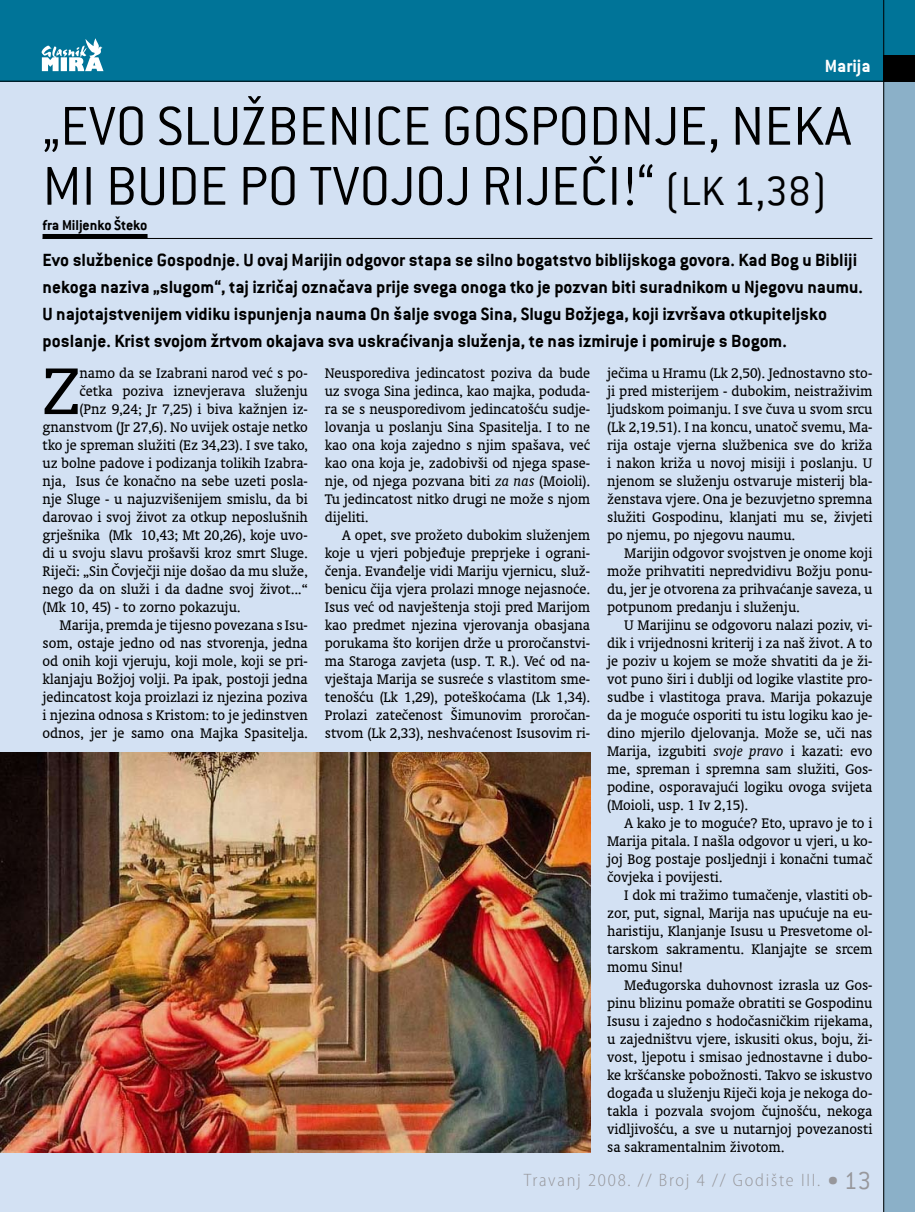
<style>
.page{position:relative;width:915px;height:1212px;background:#fff}
.page>*{position:absolute;margin:0;border:0;box-sizing:border-box;transform-origin:0 0}
.t1{font:75.15px "Oranda L2";color:#000}
.t2{font:300 60px "Conduit ITC";color:#000}
.t3{font:300 45px "Conduit ITC";color:#000}
.t4{font:700 19.5px/27px "Conduit ITC";color:#000}
.t5{font:700 19.5px "Conduit ITC";color:#fff}
.t6{font:300 semi-condensed 18px "Myriad Pro";letter-spacing:.1em;color:#97979b}
.t7{font:15.75px/18px "Oranda L2";letter-spacing:-.005em;color:#000;text-align:justify}
.t8{font:700 15.75px "Conduit ITC";letter-spacing:-.005em;color:#000}
.s1{font-size:60px}
.s2{font-style:italic}
.s3{font-family:"Conduit ITC";font-stretch:normal;font-size:27px}
</style>
<div class="page">
<div style="left:0;top:77px;width:894px;height:1135px;background:#d3e1f3"></div>
<div style="left:0;top:0;width:914px;height:81px;background:#007498"></div>
<div style="left:883px;top:77px;width:31px;height:1135px;background:#8bb0c8"></div>
<div style="left:883px;top:55px;width:31px;height:26px;background:#000"></div>
<hr style="left:0;top:81px;width:883px;height:1px;background:#000">
<hr style="left:883px;top:0;width:1px;height:1212px;background:#000">
<svg style="left:42px;top:38px;width:61px;height:33px"></svg>
<hr style="left:43px;top:238px;width:829px;height:1px;background:#000">
<hr style="left:43px;top:234px;width:104px;height:4px;background:#000">
<img style="left:0;top:753px;width:590px;height:399px">
<p class="t5" style="left:824px;top:55px;width:47px">Marija</p>
<h2 class="t2" style="left:43px;top:93px;width:143px">„EVO SLUŽBENICE</h2>
<h2 class="t2" style="left:441px;top:93px;width:61px">GOSPODNJE</h2>
<h2 class="t2" style="left:707px;top:93px;width:53px">, NEKA</h2>
<h2 class="t2" style="left:43px;top:153px;width:93px">MI BUDE</h2>
<h2 class="t2" style="left:238px;top:153px;width:98px">PO TVOJOJ</h2>
<h2 class="t2" style="left:481px;top:153px;width:24px">RIJE</h2>
<h3 class="t3" style="left:579px;top:166px;width:249px"><span class="s1">ČI !“</span> (LK 1,38)</h3>
<p class="t4" style="left:43px;top:246px;width:821px">Evo službenice Gospodnje. U ovaj Marijin odgovor stapa se silno bogatstvo biblijskoga govora. Kad Bog u Bibliji nekoga naziva „slugom“, taj izričaj označava prije svega onoga tko je pozvan biti suradnikom u Njegovu naumu.<br>U najotajstvenijem vidiku ispunjenja nauma On šalje svoga Sina, Slugu Božjega, koji izvršava otkupiteljsko poslanje. Krist svojom žrtvom okajava sva uskraćivanja služenja, te nas izmiruje i pomiruje s Bogom.</p>
<p class="t8" style="left:43px;top:216px;width:106px">fra Miljenko Šteko</p>
<h1 class="t1" style="left:43px;top:345px;width:39px">Z</h1>
<p class="t7" style="left:80px;top:364px;width:229px">namo da se Izabrani narod već s po-</p>
<p class="t7" style="left:80px;top:382px;width:229px">četka poziva iznevjerava služenju</p>
<p class="t7" style="left:80px;top:400px;width:230px">(Pnz 9,24; Jr 7,25) i biva kažnjen iz-</p>
<p class="t7" style="left:43px;top:418px;width:267px">gnanstvom (Jr 27,6). No uvijek ostaje netko</p>
<p class="t7" style="left:43px;top:436px;width:267px">tko je spreman služiti (Ez 34,23). I sve tako,</p>
<p class="t7" style="left:43px;top:454px;width:267px">uz bolne padove i podizanja tolikih Izabra-</p>
<p class="t7" style="left:43px;top:472px;width:267px">nja, Isus će konačno na sebe uzeti posla-</p>
<p class="t7" style="left:43px;top:490px;width:267px">nje Sluge - u najuzvišenijem smislu, da bi</p>
<p class="t7" style="left:43px;top:508px;width:267px">darovao i svoj život za otkup neposlušnih</p>
<p class="t7" style="left:43px;top:526px;width:267px">grješnika (Mk 10,43; Mt 20,26), koje uvo-</p>
<p class="t7" style="left:43px;top:544px;width:267px">di u svoju slavu prošavši kroz smrt Sluge.</p>
<p class="t7" style="left:43px;top:562px;width:267px">Riječi: „Sin Čovječji nije došao da mu služe,</p>
<p class="t7" style="left:43px;top:580px;width:267px">nego da on služi i da dadne svoj život...“</p>
<p class="t7" style="left:43px;top:598px;width:199px">(Mk 10, 45) - to zorno pokazuju.</p>
<p class="t7" style="left:60px;top:616px;width:250px">Marija, premda je tijesno povezana s Isu-</p>
<p class="t7" style="left:43px;top:634px;width:267px">som, ostaje jedno od nas stvorenja, jedna</p>
<p class="t7" style="left:43px;top:652px;width:267px">od onih koji vjeruju, koji mole, koji se pri-</p>
<p class="t7" style="left:43px;top:670px;width:267px">klanjaju Božjoj volji. Pa ipak, postoji jedna</p>
<p class="t7" style="left:43px;top:688px;width:267px">jedincatost koja proizlazi iz njezina poziva</p>
<p class="t7" style="left:43px;top:706px;width:267px">i njezina odnosa s Kristom: to je jedinstven</p>
<p class="t7" style="left:43px;top:724px;width:267px">odnos, jer je samo ona Majka Spasitelja.</p>
<p class="t7" style="left:325px;top:364px;width:267px">Neusporediva jedincatost poziva da bude uz svoga Sina jedinca, kao majka, poduda&shy;ra se s neusporedivom jedincatošću sudje&shy;lovanja u poslanju Sina Spasitelja. I to ne kao ona koja zajedno s njim spašava, već kao ona koja je, zadobivši od njega spase&shy;nje, od njega pozvana biti <span class="s2">za nas</span> (Moioli).<br>Tu jedincatost nitko drugi ne može s njom dijeliti.</p>
<p class="t7" style="left:325px;top:526px;width:267px;text-indent:17px">A opet, sve prožeto dubokim služenjem koje u vjeri pobjeđuje preprjeke i ograni&shy;čenja. Evanđelje vidi Mariju vjernicu, služ&shy;benicu čija vjera prolazi mnoge nejasnoće.<br>Isus već od navještenja stoji pred Marijom kao predmet njezina vjerovanja obasjana porukama što korijen drže u proročanstvi&shy;ma Staroga zavjeta (usp. T. R.). Već od na&shy;vještaja Marija se susreće s vlastitom sme&shy;tenošću (Lk 1,29), poteškoćama (Lk 1,34).<br>Prolazi zatečenost Šimunovim proročan&shy;stvom (Lk 2,33), neshvaćenost Isusovim ri-</p>
<p class="t7" style="left:607px;top:364px;width:267px">ječima u Hramu (Lk 2,50). Jednostavno sto&shy;ji pred misterijem - dubokim, neistraživim ljudskom poimanju. I sve čuva u svom srcu (Lk 2,19.51). I na koncu, unatoč svemu, Ma&shy;rija ostaje vjerna službenica sve do križa i nakon križa u novoj misiji i poslanju. U njenom se služenju ostvaruje misterij bla&shy;ženstava vjere. Ona je bezuvjetno spremna služiti Gospodinu, klanjati mu se, živjeti po njemu, po njegovu naumu.</p>
<p class="t7" style="left:607px;top:544px;width:267px;text-indent:17px">Marijin odgovor svojstven je onome koji može prihvatiti nepredvidivu Božju ponu&shy;du, jer je otvorena za prihvaćanje saveza, u potpunom predanju i služenju.</p>
<p class="t7" style="left:607px;top:616px;width:267px;text-indent:17px">U Marijinu se odgovoru nalazi poziv, vi&shy;dik i vrijednosni kriterij i za naš život. A to je poziv u kojem se može shvatiti da je ži&shy;vot puno širi i dublji od logike vlastite pro&shy;sudbe i vlastitoga prava. Marija pokazuje da je moguće osporiti tu istu logiku kao je&shy;dino mjerilo djelovanja. Može se, uči nas Marija, izgubiti <span class="s2">svoje pravo</span> i kazati: evo me, spreman i spremna sam služiti, Gos&shy;podine, osporavajući logiku ovoga svijeta (Moioli, usp. 1 Iv 2,15).</p>
<p class="t7" style="left:607px;top:814px;width:267px;text-indent:17px">A kako je to moguće? Eto, upravo je to i Marija pitala. I našla odgovor u vjeri, u ko&shy;joj Bog postaje posljednji i konačni tumač čovjeka i povijesti.</p>
<p class="t7" style="left:607px;top:886px;width:267px;text-indent:17px">I dok mi tražimo tumačenje, vlastiti ob&shy;zor, put, signal, Marija nas upućuje na eu&shy;haristiju, Klanjanje Isusu u Presvetome ol&shy;tarskom sakramentu. Klanjajte se srcem momu Sinu!</p>
<p class="t7" style="left:607px;top:976px;width:267px;text-indent:17px">Međugorska duhovnost izrasla uz Gos&shy;pinu blizinu pomaže obratiti se Gospodinu Isusu i zajedno s hodočasničkim rijekama, u zajedništvu vjere, iskusiti okus, boju, ži&shy;vost, ljepotu i smisao jednostavne i dubo&shy;ke kršćanske pobožnosti. Takvo se iskustvo događa u služenju Riječi koja je nekoga do&shy;takla i pozvala svojom čujnošću, nekoga vidljivošću, a sve u nutarnjoj povezanosti sa sakramentalnim životom.</p>
<p class="t6" style="left:523px;top:1170px;width:349px">Travanj 2008. // Broj 4 // Godište III. <span class="s3">•13</span></p>
</div>
